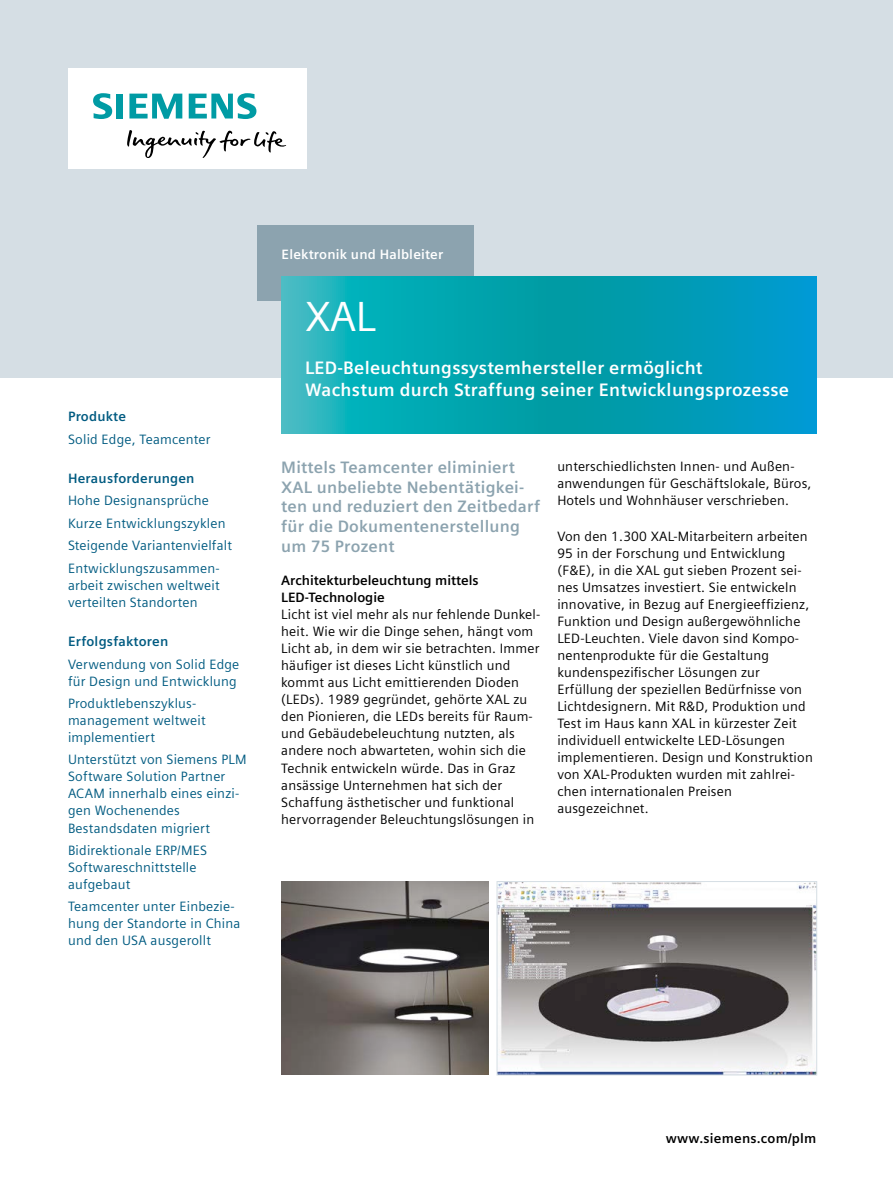
<style>
.page{position:relative;width:893px;height:1191px;background:#fff}
.page>*{position:absolute;margin:0;border:0;box-sizing:border-box;transform-origin:0 0}
.t1{font:42px "Siemens Sans Global";color:#fff}
.t2{font:700 18px/21.6px "Siemens Sans Global";letter-spacing:.015em;color:#fff}
.t3{font:700 16.5px/19.8px "Siemens Sans Global";letter-spacing:.015em;color:#8ca3af}
.t4{font:13.5px/17px "Siemens Sans Global";letter-spacing:.015em;color:#000}
.t5{font:13.5px/17px "Siemens Sans Global";letter-spacing:.015em;color:#005b81}
.t6{font:700 13.5px/17px "Siemens Sans Global";color:#000}
.t7{font:700 13.5px "Siemens Sans Global";letter-spacing:.015em;color:#005b81}
.t8{font:700 13.5px "Siemens Sans Global";letter-spacing:.015em;color:#fff}
</style>
<div class="page">
<div style="left:0;top:0;width:893px;height:377px;background:#d5dee4"></div>
<div style="left:258px;top:225px;width:216px;height:76px;background:#8ca3af"></div>
<div style="left:68px;top:68px;width:238px;height:101px;background:#fff"></div>
<svg style="left:127px;top:130px;width:159px;height:28px"></svg>
<svg style="left:93px;top:93px;width:30px;height:26px"></svg>
<svg style="left:129px;top:94px;width:53px;height:25px"></svg>
<svg style="left:189px;top:93px;width:67px;height:26px"></svg>
<svg style="left:281px;top:276px;width:535px;height:157px;background:#06a3b5"></svg>
<img style="left:281px;top:881px;width:208px;height:194px">
<img style="left:499px;top:883px;width:316px;height:190px">
<div style="left:497px;top:881px;width:320px;height:194px;border:1px solid #d5dee4"></div>
<p class="t7" style="left:68px;top:408px;width:59px">Produkte</p>
<p class="t5" style="left:68px;top:431px;width:144px">Solid Edge, Teamcenter</p>
<p class="t7" style="left:68px;top:470px;width:128px">Herausforderungen</p>
<p class="t5" style="left:68px;top:490px;width:166px;line-height:22.4px">Hohe Designansprüche<br>Kurze Entwicklungszyklen<br>Steigende Variantenvielfalt<br>Entwicklungszusammen-</p>
<p class="t5" style="left:68px;top:577px;width:153px">arbeit zwischen weltweit verteilten Standorten</p>
<p class="t7" style="left:68px;top:633px;width:102px">Erfolgsfaktoren</p>
<p class="t5" style="left:68px;top:656px;width:173px">Verwendung von Solid Edge für Design und Entwicklung</p>
<p class="t5" style="left:68px;top:695px;width:139px">Produktlebenszyklus&shy;management weltweit implementiert</p>
<p class="t5" style="left:68px;top:752px;width:180px">Unterstützt von Siemens PLM<br>Software Solution Partner<br>ACAM innerhalb eines einzi&shy;gen Wochenendes<br>Bestandsdaten migriert</p>
<p class="t5" style="left:68px;top:842px;width:141px">Bidirektionale ERP/MES<br>Softwareschnittstelle aufgebaut</p>
<p class="t5" style="left:68px;top:898px;width:174px">Teamcenter unter Einbezie&shy;hung der Standorte in China und den USA ausgerollt</p>
<p class="t8" style="left:282px;top:246px;width:163px">Elektronik und Halbleiter</p>
<h1 class="t1" style="left:305px;top:286px;width:72px">XAL</h1>
<h2 class="t2" style="left:305px;top:357px;width:485px">LED-Beleuchtungssystemhersteller ermöglicht<br>Wachstum durch Straffung seiner Entwicklungsprozesse</h2>
<p class="t3" style="left:281px;top:457px;width:261px">Mittels Teamcenter eliminiert<br>XAL unbeliebte Nebentätigkei&shy;ten und reduziert den Zeitbedarf für die Dokumentenerstellung um 75 Prozent</p>
<p class="t6" style="left:281px;top:572px;width:199px">Architekturbeleuchtung mittels<br>LED-Technologie</p>
<p class="t4" style="left:281px;top:607px;width:261px">Licht ist viel mehr als nur fehlende Dunkel&shy;heit. Wie wir die Dinge sehen, hängt vom Licht ab, in dem wir sie betrachten. Immer häufiger ist dieses Licht künstlich und kommt aus Licht emittierenden Dioden (LEDs). 1989 gegründet, gehörte XAL zu den Pionieren, die LEDs bereits für Raum&shy;und Gebäudebeleuchtung nutzten, als andere noch abwarteten, wohin sich die Technik entwickeln würde. Das in Graz ansässige Unternehmen hat sich der Schaffung ästhetischer und funktional hervorragender Beleuchtungslösungen in</p>
<p class="t4" style="left:557px;top:458px;width:256px">unterschiedlichsten Innen- und Außen&shy;anwendungen für Geschäftslokale, Büros,<br>Hotels und Wohnhäuser verschrieben.</p>
<p class="t4" style="left:557px;top:528px;width:257px">Von den 1.300 XAL-Mitarbeitern arbeiten 95 in der Forschung und Entwicklung (F&amp;E), in die XAL gut sieben Prozent sei&shy;nes Umsatzes investiert. Sie entwickeln innovative, in Bezug auf Energieeffizienz, Funktion und Design außergewöhnliche LED-Leuchten. Viele davon sind Kompo&shy;nentenprodukte für die Gestaltung kundenspezifischer Lösungen zur Erfüllung der speziellen Bedürfnisse von Lichtdesignern. Mit R&amp;D, Produktion und Test im Haus kann XAL in kürzester Zeit individuell entwickelte LED-Lösungen implementieren. Design und Konstruktion von XAL-Produkten wurden mit zahlrei&shy;chen internationalen Preisen ausgezeichnet.</p>
<p class="t6" style="left:666px;top:1130px;width:152px">www.siemens.com/plm</p>
</div>
